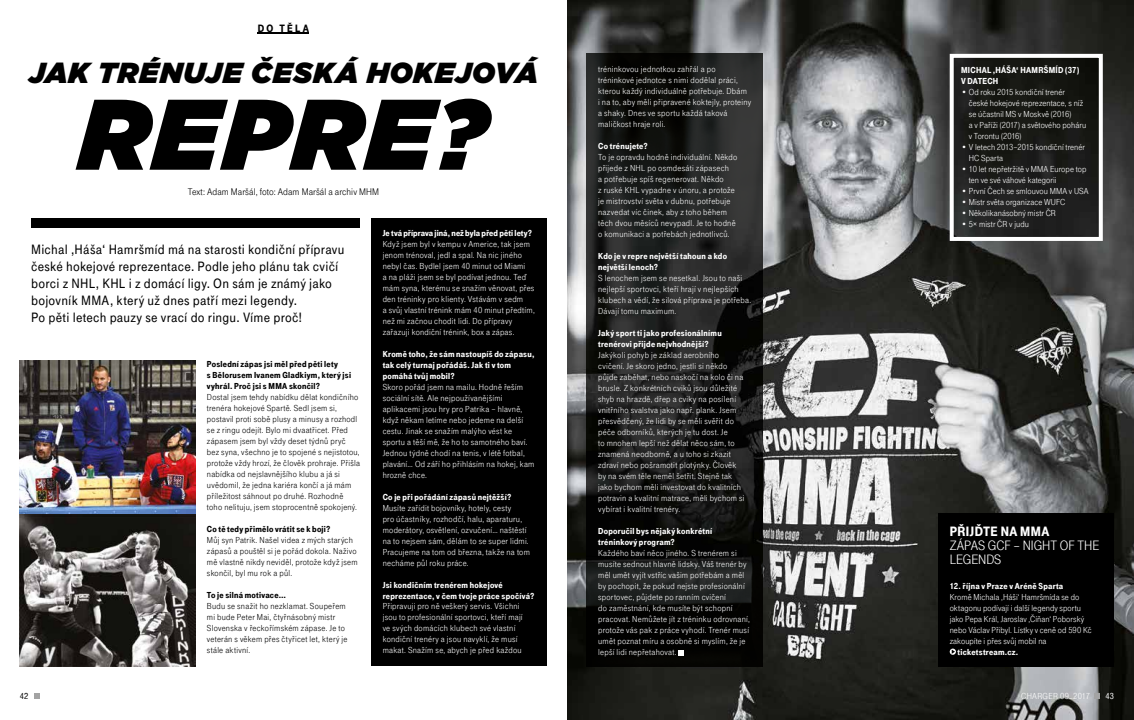
<style>
.page{position:relative;width:1134px;height:720px;background:#fff}
.page>*{position:absolute;margin:0;border:0;box-sizing:border-box;transform-origin:0 0}
.t1{font:italic 900 100px "Gotham";letter-spacing:.025em;color:#000}
.t2{font:italic 900 29px "Gotham";letter-spacing:.025em;color:#000}
.t3{font:14px/17px "Tele Grotesk EE Halb";letter-spacing:.015em;color:#000}
.t4{font:14px/14px "Tele Grotesk EE Norm";letter-spacing:-.005em;color:#fff}
.t5{font:14px "Tele Grotesk EE Ultr";letter-spacing:.03em;color:#fff}
.t6{font:11px "Tele Grotesk EE Ultr";letter-spacing:.205em;color:#000}
.t7{font:10px "Tele Grotesk EE Norm";letter-spacing:.01em;color:#000}
.t8{font:9px/11px "Tele Grotesk EE Norm";letter-spacing:.025em;color:#fff}
.t9{font:9px/11px "Tele Grotesk EE Norm";letter-spacing:.03em;color:#000}
.t10{font:9px/11px "Tele Grotesk EE Ultr";letter-spacing:.03em;color:#fff}
.t11{font:9px/11px "Tele Grotesk EE Ultr";letter-spacing:.03em;color:#000}
.t12{font:9px "Tele Grotesk EE Ultr";letter-spacing:.01em;color:#fff}
.t13{font:9px "Tele Grotesk EE Norm";letter-spacing:.005em;color:#fff}
.t14{font:9px "Tele Grotesk EE Halb";color:#000}
.t15{font:9px "Tele Grotesk EE Halb";color:#fff}
</style>
<div class="page">
<svg style="left:34px;top:693px;width:6px;height:6px"></svg>
<img style="left:567px;top:0;width:567px;height:720px">
<hr style="left:258px;top:32px;width:51px;height:1px;background:#000">
<img style="left:587px;top:54px;width:176px;height:612px">
<div style="left:371px;top:218px;width:176px;height:448px;background:#000"></div>
<svg style="left:679px;top:650px;width:5px;height:6px"></svg>
<div style="left:938px;top:513px;width:176px;height:153px;background:#000"></div>
<svg style="left:950px;top:649px;width:6px;height:6px"></svg>
<svg style="left:950px;top:54px;width:153px;height:187px;background:#2f2f2d"></svg>
<img style="left:20px;top:360px;width:176px;height:306px">
<div style="left:31px;top:218px;width:329px;height:10px;background:#000"></div>
<svg style="left:1094px;top:693px;width:6px;height:6px"></svg>
<p class="t6" style="left:258px;top:22px;width:53px">DO TĚLA</p>
<h2 class="t2" style="left:29px;top:52px;width:511px">JAK TRÉNUJE ČESKÁ HOKEJOVÁ</h2>
<h1 class="t1" style="left:79px;top:63px;width:410px">REPRE?</h1>
<p class="t7" style="left:188px;top:186px;width:193px">Text: Adam Maršál, foto: Adam Maršál a archiv MHM</p>
<p class="t3" style="left:31px;top:241px;width:315px">Michal ‚Háša‘ Hamršmíd má na starosti kondiční přípravu české hokejové reprezentace. Podle jeho plánu tak cvičí borci z NHL, KHL i z domácí ligy. On sám je známý jako bojovník MMA, který už dnes patří mezi legendy.<br>Po pěti letech pauzy se vrací do ringu. Víme proč!</p>
<p class="t14" style="left:20px;top:691px;width:10px">42</p>
<p class="t11" style="left:207px;top:359px;width:146px">Poslední zápas jsi měl před pěti lety<br>s Bělorusem Ivanem Gladkiym, který jsi vyhrál. Proč jsi s MMA skončil?</p>
<p class="t9" style="left:207px;top:392px;width:154px">Dostal jsem tehdy nabídku dělat kondičního trenéra hokejové Spartě. Sedl jsem si, postavil proti sobě plusy a minusy a rozhodl se z ringu odejít. Bylo mi dvaatřicet. Před zápasem jsem byl vždy deset týdnů pryč bez syna, všechno je to spojené s nejistotou, protože vždy hrozí, že člověk prohraje. Přišla nabídka od nejslavnějšího klubu a já si uvědomil, že jedna kariéra končí a já mám příležitost sáhnout po druhé. Rozhodně toho nelituju, jsem stoprocentně spokojený.</p>
<p class="t11" style="left:207px;top:524px;width:125px">Co tě tedy přimělo vrátit se k boji?</p>
<p class="t9" style="left:207px;top:535px;width:152px">Můj syn Patrik. Našel videa z mých starých zápasů a pouštěl si je pořád dokola. Naživo mě vlastně nikdy neviděl, protože když jsem skončil, byl mu rok a půl.</p>
<p class="t11" style="left:207px;top:590px;width:81px">To je silná motivace…</p>
<p class="t9" style="left:207px;top:601px;width:142px">Budu se snažit ho nezklamat. Soupeřem mi bude Peter Mai, čtyřnásobný mistr Slovenska v řeckořímském zápase. Je to veterán s věkem přes čtyřicet let, který je stále aktivní.</p>
<p class="t12" style="left:383px;top:228px;width:151px">Je tvá příprava jiná, než byla před pěti lety?</p>
<p class="t8" style="left:383px;top:238px;width:154px">Když jsem byl v kempu v Americe, tak jsem jenom trénoval, jedl a spal. Na nic jiného nebyl čas. Bydlel jsem 40 minut od Miami<br>a na pláži jsem se byl podívat jednou. Teď mám syna, kterému se snažím věnovat, přes den tréninky pro klienty. Vstávám v sedm<br>a svůj vlastní trénink mám 40 minut předtím, než mi začnou chodit lidi. Do přípravy zařazuji kondiční trénink, box a zápas.</p>
<p class="t10" style="left:383px;top:348px;width:153px">Kromě toho, že sám nastoupíš do zápasu, tak celý turnaj pořádáš. Jak ti v tom pomáhá tvůj mobil?</p>
<p class="t8" style="left:383px;top:381px;width:153px">Skoro pořád jsem na mailu. Hodně řeším sociální sítě. Ale nejpoužívanějšími aplikacemi jsou hry pro Patrika – hlavně, když někam letíme nebo jedeme na delší cestu. Jinak se snažím malýho vést ke sportu a těší mě, že ho to samotného baví.<br>Jednou týdně chodí na tenis, v létě fotbal, plavání… Od září ho přihlásím na hokej, kam hrozně chce.</p>
<p class="t10" style="left:383px;top:491px;width:130px">Co je při pořádání zápasů nejtěžší?</p>
<p class="t8" style="left:383px;top:502px;width:149px">Musíte zařídit bojovníky, hotely, cesty<br>pro účastníky, rozhodčí, halu, aparaturu, moderátory, osvětlení, ozvučení… naštěstí na to nejsem sám, dělám to se super lidmi.<br>Pracujeme na tom od března, takže na tom necháme půl roku práce.</p>
<p class="t10" style="left:383px;top:579px;width:153px">Jsi kondičním trenérem hokejové reprezentace, v čem tvoje práce spočívá?</p>
<p class="t8" style="left:383px;top:601px;width:141px">Připravuji pro ně veškerý servis. Všichni jsou to profesionální sportovci, kteří mají ve svých domácích klubech své vlastní kondiční trenéry a jsou navyklí, že musí makat. Snažím se, abych je před každou</p>
<p class="t8" style="left:598px;top:64px;width:155px">tréninkovou jednotkou zahřál a po tréninkové jednotce s nimi dodělal práci, kterou každý individuálně potřebuje. Dbám<br>i na to, aby měli připravené koktejly, proteiny a shaky. Dnes ve sportu každá taková maličkost hraje roli.</p>
<p class="t10" style="left:598px;top:141px;width:51px">Co trénujete?</p>
<p class="t8" style="left:598px;top:152px;width:141px">To je opravdu hodně individuální. Někdo přijede z NHL po osmdesáti zápasech<br>a potřebuje spíš regenerovat. Někdo<br>z ruské KHL vypadne v únoru, a protože je mistrovství světa v dubnu, potřebuje nazvedat víc činek, aby z toho během těch dvou měsíců nevypadl. Je to hodně o komunikaci a potřebách jednotlivců.</p>
<p class="t10" style="left:598px;top:251px;width:130px">Kdo je v repre největší tahoun a kdo největší lenoch?</p>
<p class="t8" style="left:598px;top:273px;width:155px">S lenochem jsem se nesetkal. Jsou to naši nejlepší sportovci, kteří hrají v nejlepších klubech a vědí, že silová příprava je potřeba.<br>Dávají tomu maximum.</p>
<p class="t10" style="left:598px;top:328px;width:125px">Jaký sport ti jako profesionálnímu trenérovi přijde nejvhodnější?</p>
<p class="t8" style="left:598px;top:350px;width:148px">Jakýkoli pohyb je základ aerobního cvičení. Je skoro jedno, jestli si někdo půjde zaběhat, nebo naskočí na kolo či na brusle. Z konkrétních cviků jsou důležité shyb na hrazdě, dřep a cviky na posílení vnitřního svalstva jako např. plank. Jsem přesvědčený, že lidi by se měli svěřit do péče odborníků, kterých je tu dost. Je<br>to mnohem lepší než dělat něco sám, to znamená neodborně, a u toho si zkazit zdraví nebo pošramotit plotýnky. Člověk by na svém těle neměl šetřit. Stejně tak jako bychom měli investovat do kvalitních potravin a kvalitní matrace, měli bychom si vybírat i kvalitní trenéry.</p>
<p class="t10" style="left:598px;top:526px;width:116px">Doporučil bys nějaký konkrétní tréninkový program?</p>
<p class="t8" style="left:598px;top:548px;width:153px">Každého baví něco jiného. S trenérem si musíte sednout hlavně lidsky. Váš trenér by měl umět vyjít vstříc vašim potřebám a měl by pochopit, že pokud nejste profesionální sportovec, půjdete po ranním cvičení<br>do zaměstnání, kde musíte být schopní pracovat. Nemůžete jít z tréninku odrovnaní, protože vás pak z práce vyhodí. Trenér musí umět poznat míru a osobně si myslím, že je lepší lidi nepřetahovat.</p>
<p class="t10" style="left:961px;top:64px;width:120px">MICHAL ‚HÁŠA‘ HAMRŠMÍD (37)<br>V DATECH</p>
<p class="t8" style="left:969px;top:86px;width:119px;text-indent:-8px">• Od roku 2015 kondiční trenér české hokejové reprezentace, s níž se účastnil MS v Moskvě (2016)<br>a v Paříži (2017) a světového poháru v Torontu (2016)</p>
<p class="t8" style="left:969px;top:141px;width:118px;text-indent:-8px">• V letech 2013–2015 kondiční trenér<br>HC Sparta</p>
<p class="t8" style="left:969px;top:163px;width:119px;text-indent:-8px">• 10 let nepřetržitě v MMA Europe top ten ve své váhové kategorii</p>
<p class="t8" style="left:961px;top:185px;width:129px">• První Čech se smlouvou MMA v USA</p>
<p class="t8" style="left:961px;top:196px;width:106px">• Mistr světa organizace WUFC</p>
<p class="t8" style="left:961px;top:207px;width:96px">• Několikanásobný mistr ČR</p>
<p class="t13" style="left:961px;top:219px;width:69px">• 5× mistr ČR v judu</p>
<h3 class="t5" style="left:950px;top:523px;width:101px">PŘIJĎTE NA MMA</h3>
<h3 class="t4" style="left:950px;top:538px;width:151px">ZÁPAS GCF – NIGHT OF THE<br>LEGENDS</h3>
<p class="t10" style="left:950px;top:580px;width:115px">12. října v Praze v Aréně Sparta</p>
<p class="t8" style="left:950px;top:591px;width:143px">Kromě Michala ‚Háši‘ Hamršmída se do oktagonu podívají i další legendy sportu jako Pepa Král, Jaroslav ‚Číňan‘ Poborský nebo Václav Přibyl. Lístky v ceně od 590 Kč zakoupíte i přes svůj mobil na</p>
<p class="t10" style="left:958px;top:646px;width:62px">ticketstream.cz.</p>
<p class="t8" style="left:1021px;top:691px;width:70px">CHARGER 09_2017</p>
<p class="t15" style="left:1106px;top:691px;width:10px">43</p>
</div>
